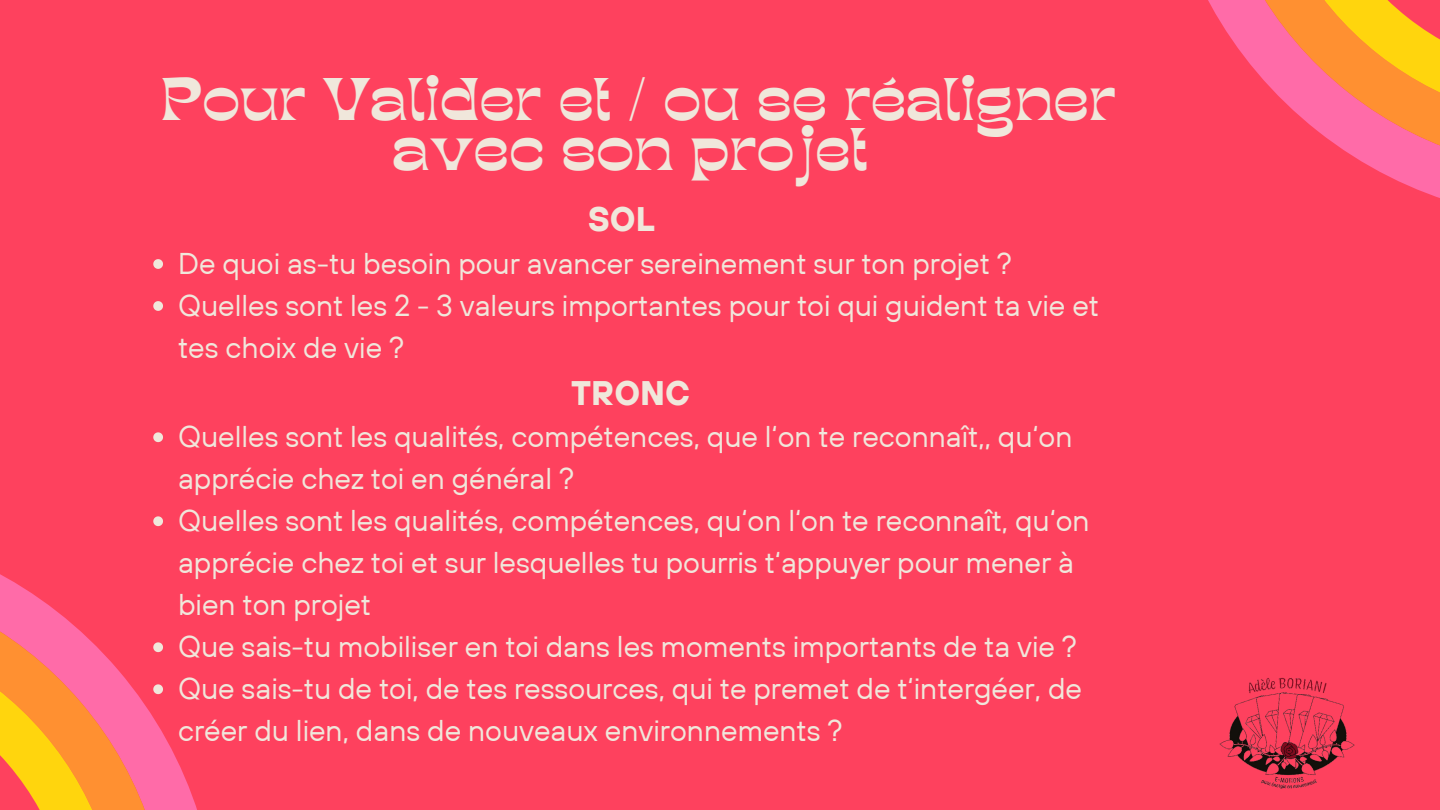
<style>
.page{position:relative;width:1440px;height:810px;background:#fe415e}
.page>*{position:absolute;margin:0;border:0;box-sizing:border-box;transform-origin:0 0}
.t1{font:42px/50.2px "TANKINDRED Display";color:#f0e7db;text-align:center}
.t2{font:700 34px "TT Hoves";color:#f0e7db}
.t3{font:30px/42px "TT Hoves";color:#f0e7db}
</style>
<div class="page">
<svg style="left:1208px;top:0;width:232px;height:198px"></svg>
<svg style="left:0;top:526px;width:197px;height:284px"></svg>
<svg style="left:153px;top:259px;width:10px;height:10px"></svg>
<svg style="left:153px;top:301px;width:10px;height:10px"></svg>
<svg style="left:153px;top:432px;width:10px;height:10px"></svg>
<svg style="left:153px;top:516px;width:10px;height:10px"></svg>
<svg style="left:153px;top:642px;width:10px;height:10px"></svg>
<svg style="left:153px;top:684px;width:10px;height:10px"></svg>
<img style="left:1219px;top:677px;width:136px;height:112px">
<h1 class="t1" style="left:161px;top:81px;width:956px">Pour Valider et / ou se réaligner avec son projet</h1>
<p class="t2" style="left:588px;top:197px;width:68px">SOL</p>
<p class="t3" style="left:178px;top:242px;width:922px">De quoi as-tu besoin pour avancer sereinement sur ton projet ?<br>Quelles sont les 2 - 3 valeurs importantes pour toi qui guident ta vie et tes choix de vie ?</p>
<p class="t2" style="left:571px;top:371px;width:120px">TRONC</p>
<p class="t3" style="left:178px;top:415px;width:913px">Quelles sont les qualités, compétences, que l‘on te reconnaît,, qu‘on apprécie chez toi en général ?<br>Quelles sont les qualités, compétences, qu‘on l‘on te reconnaît, qu‘on apprécie chez toi et sur lesquelles tu pourris t‘appuyer pour mener à bien ton projet<br>Que sais-tu mobiliser en toi dans les moments importants de ta vie ?<br>Que sais-tu de toi, de tes ressources, qui te premet de t‘intergéer, de créer du lien, dans de nouveaux environnements ?</p>
</div>
